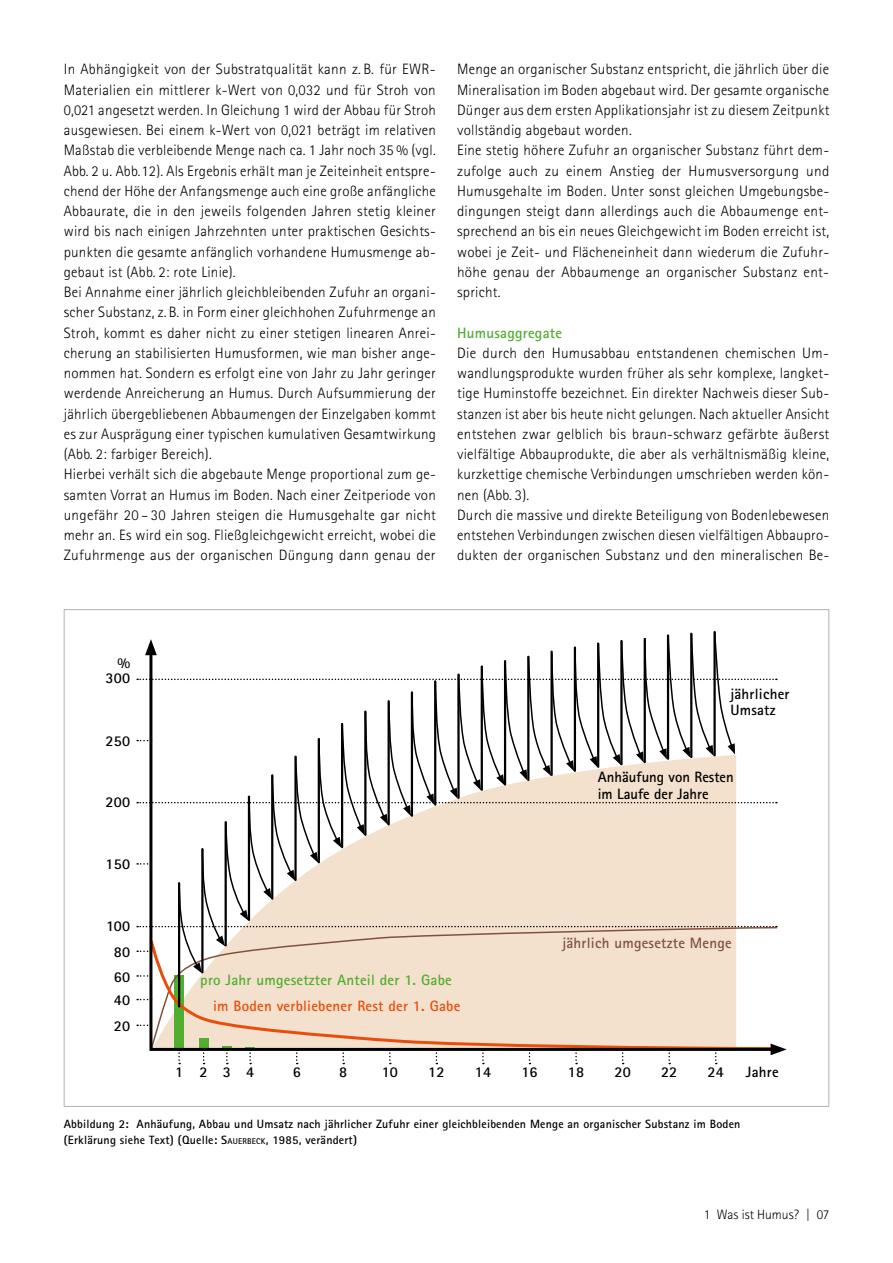
<style>
.page{position:relative;width:893px;height:1263px;background:#fff}
.page>*{position:absolute;margin:0;border:0;box-sizing:border-box;transform-origin:0 0}
.P-Fliesstext{font:300 15px/20.2px "Rotis Sans Serif";letter-spacing:.015em;color:#000;text-align:justify}
.t1{font:700 15px/16.5px "Rotis Sans Serif";letter-spacing:.015em;color:#000}
.t2{font:700 15px "Rotis Sans Serif";letter-spacing:.015em;color:#51ae30}
.t3{font:700 15px "Rotis Sans Serif";letter-spacing:.015em;color:#e94d0a}
.t4{font:700 15px "Rotis Sans Serif";letter-spacing:.015em;color:#815140}
.t5{font:300 13.5px "Rotis Sans Serif";color:#000}
.Caption-BU{font:700 12px/16.5px "Rotis Sans Serif";letter-spacing:.015em;color:#000}
.s1{font-style:inherit}
.s2{font-size:8.4px}
</style>
<div class="page">
<svg style="left:137px;top:1024px;width:11px;height:2px"></svg>
<svg style="left:203px;top:1052px;width:2px;height:12px"></svg>
<svg style="left:178px;top:1052px;width:2px;height:12px"></svg>
<svg style="left:226px;top:1052px;width:2px;height:12px"></svg>
<svg style="left:296px;top:1052px;width:2px;height:12px"></svg>
<svg style="left:342px;top:1052px;width:2px;height:12px"></svg>
<svg style="left:389px;top:1052px;width:2px;height:12px"></svg>
<svg style="left:482px;top:1052px;width:2px;height:12px"></svg>
<svg style="left:575px;top:1052px;width:2px;height:12px"></svg>
<svg style="left:622px;top:1052px;width:2px;height:12px"></svg>
<svg style="left:668px;top:1052px;width:2px;height:12px"></svg>
<svg style="left:715px;top:1052px;width:2px;height:12px"></svg>
<svg style="left:249px;top:1052px;width:3px;height:12px"></svg>
<svg style="left:148px;top:678px;width:630px;height:374px;background:#e6d3bf"></svg>
<svg style="left:137px;top:631px;width:640px;height:346px"></svg>
<svg style="left:771px;top:1043px;width:16px;height:12px"></svg>
<p class="P-Fliesstext" style="left:64px;top:59px;width:374px">In Abhängigkeit von der Substratqualität kann z. B. für EWR-Materialien ein mittlerer k-Wert von 0,032 und für Stroh von 0,021 angesetzt werden. In Gleichung 1 wird der Abbau für Stroh ausgewiesen. Bei einem k-Wert von 0,021 beträgt im relativen Maßstab die verbleibende Menge nach ca. 1 Jahr noch 35 % (vgl.<br>Abb. 2 u. Abb.12). Als Ergebnis erhält man je Zeiteinheit entspre&shy;chend der Höhe der Anfangsmenge auch eine große anfängliche Abbaurate, die in den jeweils folgenden Jahren stetig kleiner wird bis nach einigen Jahrzehnten unter praktischen Gesichts&shy;punkten die gesamte anfänglich vorhandene Humusmenge ab&shy;gebaut ist (Abb. 2: rote Linie).</p>
<p class="P-Fliesstext" style="left:64px;top:282px;width:374px">Bei Annahme einer jährlich gleichbleibenden Zufuhr an organi&shy;scher Substanz, z. B. in Form einer gleichhohen Zufuhrmenge an Stroh, kommt es daher nicht zu einer stetigen linearen Anrei&shy;cherung an stabilisierten Humusformen, wie man bisher ange&shy;nommen hat. Sondern es erfolgt eine von Jahr zu Jahr geringer werdende Anreicherung an Humus. Durch Aufsummierung der jährlich übergebliebenen Abbaumengen der Einzelgaben kommt es zur Ausprägung einer typischen kumulativen Gesamtwirkung (Abb. 2: farbiger Bereich).</p>
<p class="P-Fliesstext" style="left:64px;top:464px;width:374px">Hierbei verhält sich die abgebaute Menge proportional zum ge&shy;samten Vorrat an Humus im Boden. Nach einer Zeitperiode von ungefähr 20 – 30 Jahren steigen die Humusgehalte gar nicht mehr an. Es wird ein sog. Fließgleichgewicht erreicht, wobei die Zufuhrmenge aus der organischen Düngung dann genau der</p>
<p class="P-Fliesstext" style="left:457px;top:59px;width:374px">Menge an organischer Substanz entspricht, die jährlich über die Mineralisation im Boden abgebaut wird. Der gesamte organische Dünger aus dem ersten Applikationsjahr ist zu diesem Zeitpunkt vollständig abgebaut worden.</p>
<p class="P-Fliesstext" style="left:457px;top:140px;width:374px">Eine stetig höhere Zufuhr an organischer Substanz führt dem&shy;zufolge auch zu einem Anstieg der Humusversorgung und Humusgehalte im Boden. Unter sonst gleichen Umgebungsbe&shy;dingungen steigt dann allerdings auch die Abbaumenge ent&shy;sprechend an bis ein neues Gleichgewicht im Boden erreicht ist, wobei je Zeit- und Flächeneinheit dann wiederum die Zufuhr&shy;höhe genau der Abbaumenge an organischer Substanz ent&shy;spricht.</p>
<h2 class="t2" style="left:457px;top:323px;width:106px">Humusaggregate</h2>
<p class="P-Fliesstext" style="left:457px;top:343px;width:374px;text-align:left">Die durch den Humusabbau entstandenen chemischen Um&shy;wandlungsprodukte wurden früher als sehr komplexe, langket&shy;tige Huminstoffe bezeichnet. Ein direkter Nachweis dieser Sub&shy;stanzen ist aber bis heute nicht gelungen. Nach aktueller Ansicht entstehen zwar gelblich bis braun-schwarz gefärbte äußerst vielfältige Abbauprodukte, die aber als verhältnismäßig kleine, kurzkettige chemische Verbindungen umschrieben werden kön&shy;nen (Abb. 3).</p>
<p class="P-Fliesstext" style="left:457px;top:505px;width:374px">Durch die massive und direkte Beteiligung von Bodenlebewesen entstehen Verbindungen zwischen diesen vielfältigen Abbaupro&shy;dukten der organischen Substanz und den mineralischen Be-</p>
<p class="t1" style="left:117px;top:654px;width:14px">%</p>
<p class="t1" style="left:106px;top:670px;width:26px">300</p>
<p class="t1" style="left:106px;top:732px;width:26px">250</p>
<p class="t1" style="left:106px;top:793px;width:26px">200</p>
<p class="t1" style="left:106px;top:855px;width:26px">150</p>
<p class="t1" style="left:730px;top:685px;width:61px">jährlicher<br>Umsatz</p>
<p class="t1" style="left:598px;top:768px;width:137px">Anhäufung von Resten im Laufe der Jahre</p>
<p class="t1" style="left:106px;top:917px;width:26px">100</p>
<p class="t1" style="left:114px;top:943px;width:18px">80</p>
<p class="t1" style="left:114px;top:968px;width:18px">60</p>
<p class="t1" style="left:114px;top:992px;width:18px">40</p>
<p class="t1" style="left:114px;top:1017px;width:18px">20</p>
<p class="t2" style="left:200px;top:971px;width:253px">pro Jahr umgesetzter Anteil der 1. Gabe</p>
<p class="t3" style="left:213px;top:996px;width:249px">im Boden verbliebener Rest der 1. Gabe</p>
<p class="t4" style="left:562px;top:934px;width:171px">jährlich umgesetzte Menge</p>
<p class="t1" style="left:175px;top:1063px;width:10px">1</p>
<p class="t1" style="left:200px;top:1063px;width:10px">2</p>
<p class="t1" style="left:223px;top:1063px;width:10px">3</p>
<p class="t1" style="left:246px;top:1063px;width:10px">4</p>
<p class="t1" style="left:293px;top:1063px;width:10px">6</p>
<p class="t1" style="left:339px;top:1063px;width:10px">8</p>
<p class="t1" style="left:382px;top:1063px;width:17px">10</p>
<p class="t1" style="left:428px;top:1063px;width:18px">12</p>
<p class="t1" style="left:475px;top:1063px;width:18px">14</p>
<p class="t1" style="left:521px;top:1063px;width:18px">16</p>
<p class="t1" style="left:568px;top:1063px;width:18px">18</p>
<p class="t1" style="left:614px;top:1063px;width:18px">20</p>
<p class="t1" style="left:661px;top:1063px;width:18px">22</p>
<p class="t1" style="left:708px;top:1063px;width:18px">24</p>
<p class="t1" style="left:746px;top:1063px;width:34px">Jahre</p>
<p class="Caption-BU" style="left:64px;top:1115px;width:678px">Abbildung 2: Anhäufung, Abbau und Umsatz nach jährlicher Zufuhr einer gleichbleibenden Menge an organischer Substanz im Boden (Erklärung siehe Text) (Quelle: <span class="s1">S</span><span class="s2">AUERBECK</span>, 1985, verändert)</p>
<p class="t5" style="left:704px;top:1206px;width:127px">1 Was ist Humus? | 07</p>
</div>
